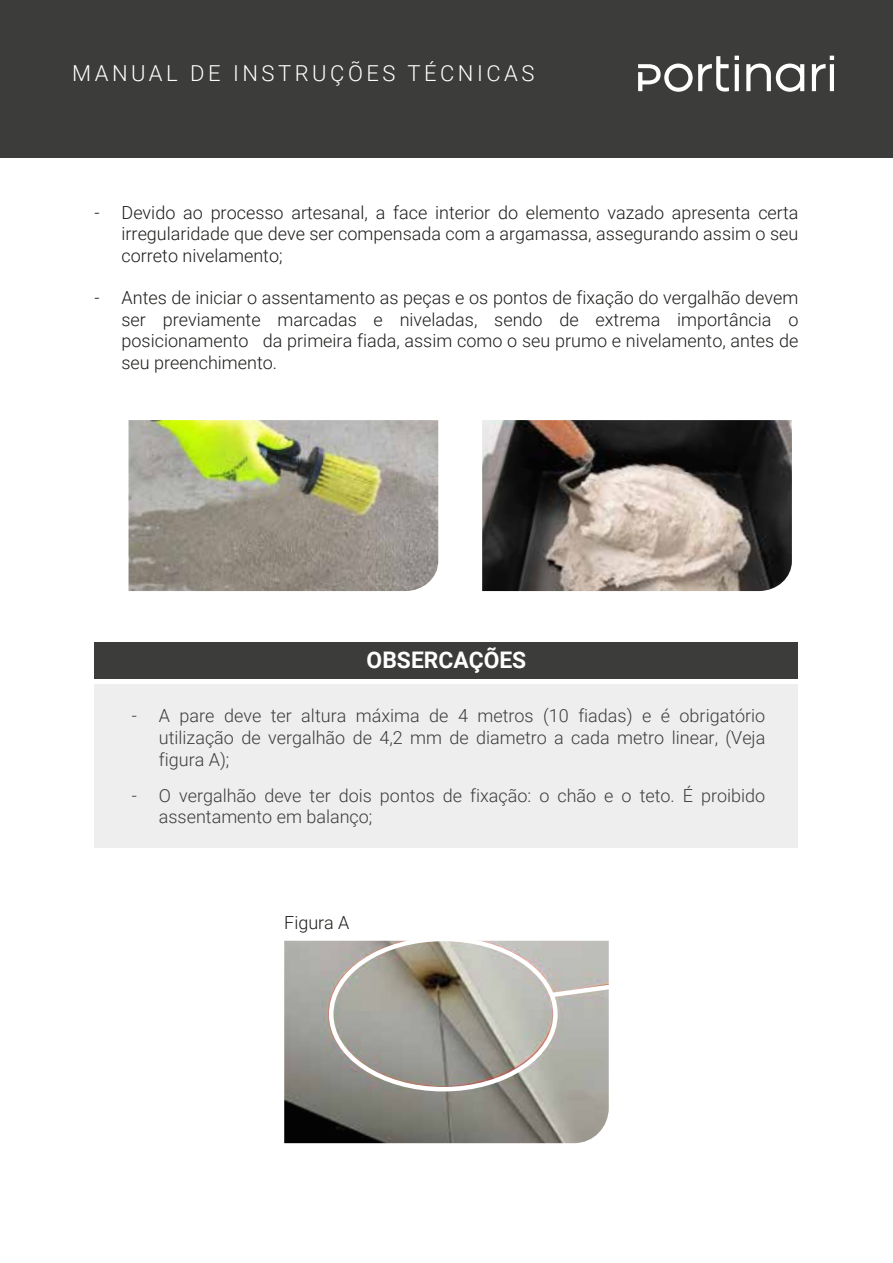
<style>
.page{position:relative;width:893px;height:1263px;background:#fff}
.page>*{position:absolute;margin:0;border:0;box-sizing:border-box;transform-origin:0 0}
.t1{font:700 22.8px "Roboto";color:#fff}
.t2{font:300 22.05px "Roboto";letter-spacing:.16em;color:#fff}
.t3{font:300 18px/21.6px "Roboto";color:#1d1d1b;text-align:justify}
.t4{font:300 18px/21.6px "Roboto";color:#3c3c3b;text-align:justify}
</style>
<div class="page">
<div style="left:0;top:0;width:893px;height:157px;background:#3c3c3b"></div>
<svg style="left:638px;top:56px;width:91px;height:36px"></svg>
<svg style="left:735px;top:56px;width:4px;height:4px"></svg>
<svg style="left:735px;top:64px;width:4px;height:27px"></svg>
<svg style="left:746px;top:64px;width:58px;height:28px"></svg>
<svg style="left:812px;top:56px;width:22px;height:35px"></svg>
<hr style="left:830px;top:64px;width:4px;height:27px;background:#fff">
<img style="left:129px;top:420px;width:309px;height:171px">
<img style="left:482px;top:420px;width:310px;height:171px">
<div style="left:95px;top:642px;width:703px;height:37px;background:#3c3c3b"></div>
<div style="left:95px;top:684px;width:703px;height:164px;background:#eeeeef"></div>
<img style="left:284px;top:941px;width:325px;height:202px">
<svg style="left:547px;top:981px;width:62px;height:19px"></svg>
<div style="left:329px;top:937px;width:229px;height:154px;border:4px solid #fff;border-radius:50%"></div>
<p class="t2" style="left:72px;top:57px;width:464px">MANUAL DE INSTRUÇÕES TÉCNICAS</p>
<p class="t3" style="left:122px;top:201px;width:678px;text-indent:-27px">- Devido ao processo artesanal, a face interior do elemento vazado apresenta certa irregularidade que deve ser compensada com a argamassa, assegurando assim o seu correto nivelamento;</p>
<p class="t3" style="left:122px;top:286px;width:678px;text-indent:-27px">- Antes de iniciar o assentamento as peças e os pontos de fixação do vergalhão devem ser previamente marcadas e niveladas, sendo de extrema importância o posicionamento da primeira fiada, assim como o seu prumo e nivelamento, antes de seu preenchimento.</p>
<p class="t1" style="left:367px;top:644px;width:161px">OBSERCAÇÕES</p>
<p class="t4" style="left:159px;top:704px;width:608px;text-indent:-27px">- A pare deve ter altura máxima de 4 metros (10 fiadas) e é obrigatório utilização de vergalhão de 4,2 mm de diametro a cada metro linear, (Veja figura A);</p>
<p class="t4" style="left:159px;top:784px;width:608px;text-indent:-27px">- O vergalhão deve ter dois pontos de fixação: o chão e o teto. É proibido assentamento em balanço;</p>
<p class="t3" style="left:284px;top:911px;width:67px">Figura A</p>
</div>
